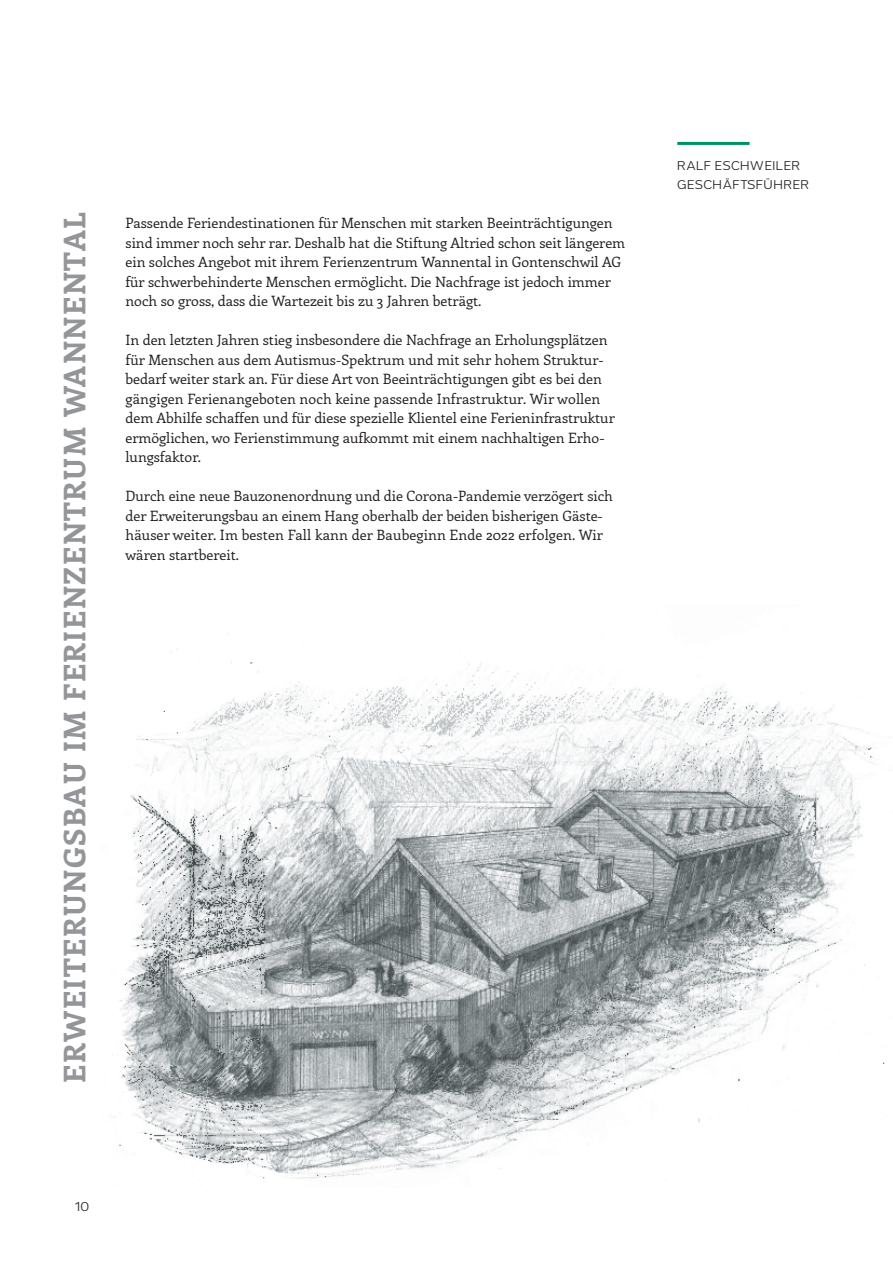
<style>
.page{position:relative;width:893px;height:1263px;background:#fff}
.page>*{position:absolute;margin:0;border:0;box-sizing:border-box;transform-origin:0 0}
.t1{font:700 30px "Enriqueta";letter-spacing:.05em;color:#939598}
.t2{font:14.25px/19.5px "Enriqueta";color:#231f20}
.t3{font:12px/19.5px "Grey Sans";letter-spacing:.05em;color:#231f20}
</style>
<div class="page">
<img style="left:111px;top:633px;width:779px;height:546px">
<hr style="left:677px;top:142px;width:73px;height:3px;background:#00935f">
<h1 class="t1" style="left:54px;top:1083px;width:871px;rotate:-90deg">ERWEITERUNGSBAU IM FERIENZENTRUM WANNENTAL</h1>
<p class="t2" style="left:126px;top:213px;width:501px">Passende Feriendestinationen für Menschen mit starken Beeinträchtigungen sind immer noch sehr rar. Deshalb hat die Stiftung Altried schon seit längerem ein solches Angebot mit ihrem Ferienzentrum Wannental in Gontenschwil AG für schwerbehinderte Menschen ermöglicht. Die Nachfrage ist jedoch immer noch so gross, dass die Wartezeit bis zu 3 Jahren beträgt.</p>
<p class="t2" style="left:126px;top:330px;width:491px">In den letzten Jahren stieg insbesondere die Nachfrage an Erholungsplätzen für Menschen aus dem Autismus-Spektrum und mit sehr hohem Struktur&shy;bedarf weiter stark an. Für diese Art von Beeinträchtigungen gibt es bei den gängigen Ferienangeboten noch keine passende Infrastruktur. Wir wollen dem Abhilfe schaffen und für diese spezielle Klientel eine Ferieninfrastruktur ermöglichen, wo Ferienstimmung aufkommt mit einem nachhaltigen Erho&shy;lungsfaktor.</p>
<p class="t2" style="left:126px;top:486px;width:489px">Durch eine neue Bauzonenordnung und die Corona-Pandemie verzögert sich der Erweiterungsbau an einem Hang oberhalb der beiden bisherigen Gäste&shy;häuser weiter. Im besten Fall kann der Baubeginn Ende 2022 erfolgen. Wir wären startbereit.</p>
<p class="t3" style="left:75px;top:1197px;width:16px">10</p>
<p class="t3" style="left:677px;top:156px;width:134px">RALF ESCHWEILER<br>GESCHÄFTSFÜHRER</p>
</div>
